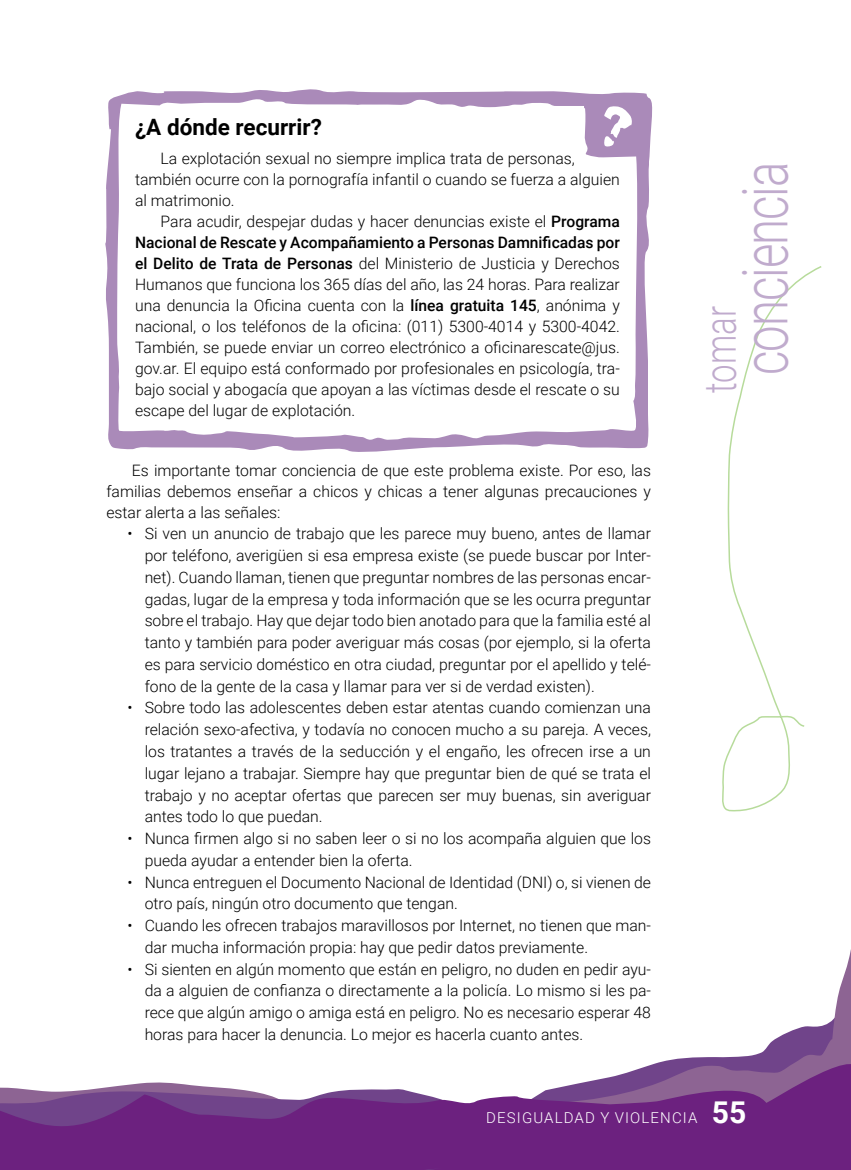
<style>
.page{position:relative;width:851px;height:1170px;background:#fff}
.page>*{position:absolute;margin:0;border:0;box-sizing:border-box;transform-origin:0 0}
.t1{font:300 63px "Roboto";color:#c0abcd;scale:.75 1}
.t2{font:300 43.95px "Roboto";color:#c0abcd;scale:.75 1}
.t3{font:700 30px "Roboto";color:#fff}
.t4{font:700 22.5px "Roboto";color:#000}
.t5{font:300 15.75px/21.8px "Roboto";color:#000;text-align:justify}
.t6{font:300 15px "Roboto";letter-spacing:.075em;color:#fff}
.s1{font-weight:500}
</style>
<div class="page">
<svg style="left:782px;top:954px;width:68px;height:81px"></svg>
<svg style="left:460px;top:1035px;width:390px;height:134px;fill:#6c217f"></svg>
<svg style="left:0;top:1082px;width:460px;height:87px;background:#7c408e"></svg>
<svg style="left:722px;top:266px;width:100px;height:546px"></svg>
<svg style="left:105px;top:89px;width:548px;height:363px;fill:#aa8ab9"></svg>
<svg style="left:117px;top:96px;width:521px;height:345px"></svg>
<svg style="left:603px;top:106px;width:29px;height:41px"></svg>
<h3 class="t4" style="left:135px;top:111px;width:188px">¿A dónde recurrir?</h3>
<p class="t5" style="left:135px;top:148px;width:486px;line-height:21px;text-align:left;text-indent:26px">La explotación sexual no siempre implica trata de personas, también ocurre con la pornografía infantil o cuando se fuerza a alguien al matrimonio.</p>
<p class="t5" style="left:135px;top:211px;width:486px;line-height:21px;text-indent:26px">Para acudir, despejar dudas y hacer denuncias existe el <span class="s1">Programa Nacional de Rescate y Acompañamiento a Personas Damnificadas por el Delito de Trata de Personas</span> del M inisterio de Justicia y Derechos H umanos que funciona los 365 días del año, las 24 horas. Para realizar una denuncia la Oficina cuenta con la <span class="s1">línea gratuita 145</span>, anónima y nacional, o los teléfonos de la oficina: (011) 5300-4014 y 5300-4042.<br>También, se puede enviar un correo electrónico a oficinarescate@jus. gov.ar. El equipo está conformado por profesionales en psicología, tra&shy;bajo social y abogacía que apoyan a las víctimas desde el rescate o su escape del lugar de explotación.</p>
<p class="t5" style="left:106px;top:459px;width:546px;line-height:21px;text-indent:26px">Es importante tomar conciencia de que este problema existe. Por eso, las familias debemos enseñar a chicos y chicas a tener algunas precauciones y estar alerta a las señales:</p>
<p class="t5" style="left:145px;top:522px;width:508px;text-indent:-17px">• Si ven un anuncio de trabajo que les parece muy bueno, antes de llamar por teléfono, averigüen si esa empresa existe (se puede buscar por I nter&shy;net). Cuando llaman, tienen que preguntar nombres de las personas encar&shy;gadas, lugar de la empresa y toda información que se les ocurra preguntar sobre el trabajo. Hay que dejar todo bien anotado para que la familia esté al tanto y también para poder averiguar más cosas (por ejemplo, si la oferta es para servicio doméstico en otra ciudad, preguntar por el apellido y telé&shy;fono de la gente de la casa y llamar para ver si de verdad existen).</p>
<p class="t5" style="left:145px;top:696px;width:507px;text-indent:-17px">• Sobre todo las adolescentes deben estar atentas cuando comienzan una relación sexo-afectiva, y todavía no conocen mucho a su pareja. A veces, los tratantes a través de la seducción y el engaño, les ofrecen irse a un lugar lejano a trabajar. Siempre hay que preguntar bien de qué se trata el trabajo y no aceptar ofertas que parecen ser muy buenas, sin averiguar antes todo lo que puedan.</p>
<p class="t5" style="left:145px;top:826px;width:507px;text-indent:-17px">• Nunca firmen algo si no saben leer o si no los acompaña alguien que los pueda ayudar a entender bien la oferta.</p>
<p class="t5" style="left:145px;top:870px;width:507px;text-indent:-17px">• Nunca entreguen el Documento Nacional de Identidad (DNI) o, si vienen de otro país, ningún otro documento que tengan.</p>
<p class="t5" style="left:145px;top:913px;width:507px;text-indent:-17px">• Cuando les ofrecen trabajos maravillosos por Internet, no tienen que man&shy;dar mucha información propia: hay que pedir datos previamente.</p>
<p class="t5" style="left:145px;top:957px;width:507px;text-indent:-17px">• Si sienten en algún momento que están en peligro, no duden en pedir ayu&shy;da a alguien de confianza o directamente a la policía. Lo mismo si les pa&shy;rece que algún amigo o amiga está en peligro. No es necesario esperar 48 horas para hacer la denuncia. Lo mejor es hacerla cuanto antes.</p>
<h1 class="t1" style="left:720px;top:375px;width:287px;rotate:-90deg">conciencia</h1>
<h2 class="t2" style="left:689px;top:393px;width:117px;rotate:-90deg">tomar</h2>
<p class="t6" style="left:486px;top:1107px;width:213px">DESIGUALDAD Y VIOLENCIA</p>
<h3 class="t3" style="left:711px;top:1091px;width:36px">55</h3>
</div>
